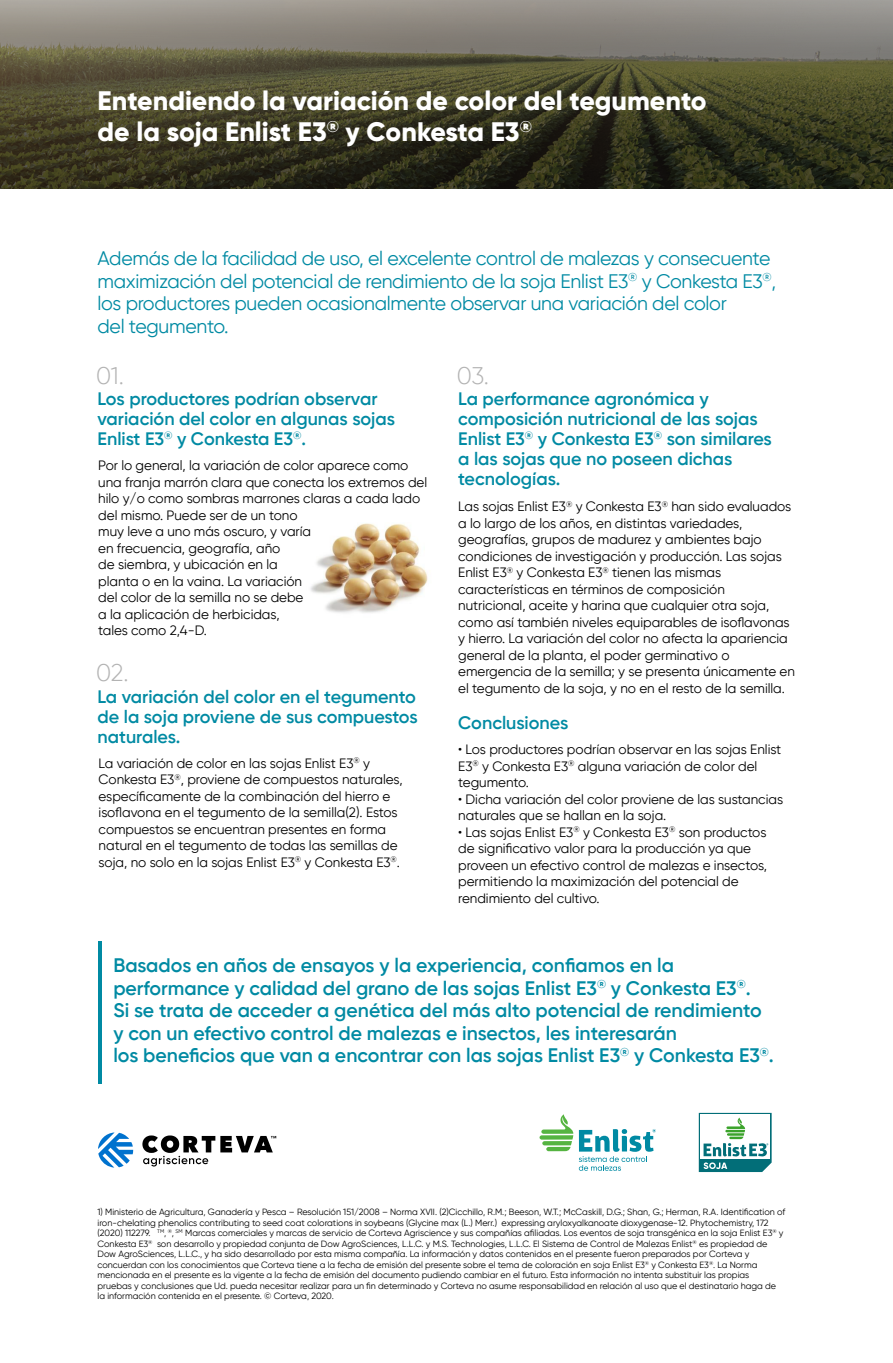
<style>
.page{position:relative;width:893px;height:1363px;background:#fff}
.page>*{position:absolute;margin:0;border:0;box-sizing:border-box;transform-origin:0 0}
.t1{font:800 26.7px/31px "Gilroy";color:#fff}
.t2{font:300 24px "Gilroy";color:#b3b3b3}
.t3{font:600 19.5px/22.5px "Gilroy";color:#008aa3}
.t4{font:19.5px/22.5px "Gilroy";letter-spacing:-.015em;color:#008aa3}
.t5{font:600 18px/19.8px "Gilroy";color:#008aa3}
.t6{font:13.5px/16.5px "Gilroy";color:#000}
.t7{font:9px/10.5px "Gilroy";color:#000}
</style>
<div class="page">
<img style="left:310px;top:523px;width:118px;height:90px">
<svg style="left:0;top:0;width:893px;height:189px;background:#555340"></svg>
<svg style="left:539px;top:1114px;width:34px;height:37px"></svg>
<svg style="left:579px;top:1129px;width:77px;height:42px"></svg>
<svg style="left:98px;top:1132px;width:35px;height:36px"></svg>
<svg style="left:142px;top:1135px;width:134px;height:31px"></svg>
<hr style="left:98px;top:941px;width:3px;height:142px;background:#008aa3">
<svg style="left:699px;top:1113px;width:73px;height:59px"></svg>
<h1 class="t1" style="left:98px;top:85px;width:611px">Entendiendo la variación de color del tegumento de la soja Enlist E3<sup>®</sup> y Conkesta E3<sup>®</sup></h1>
<p class="t4" style="left:98px;top:247px;width:680px">Además de la facilidad de uso, el excelente control de malezas y consecuente maximización del potencial de rendimiento de la soja Enlist E3<sup>®</sup> y Conkesta E3<sup>®</sup>, los productores pueden ocasionalmente observar una variación del color<br>del tegumento.</p>
<h2 class="t2" style="left:96px;top:361px;width:29px">01.</h2>
<h2 class="t2" style="left:457px;top:361px;width:34px">03.</h2>
<h3 class="t5" style="left:98px;top:389px;width:299px">Los productores podrían observar variación del color en algunas sojas<br>Enlist E3<sup>®</sup> y Conkesta E3<sup>®</sup>.</h3>
<p class="t6" style="left:98px;top:457px;width:330px">Por lo general, la variación de color aparece como una franja marrón clara que conecta los extremos del hilo y/o como sombras marrones claras a cada lado del mismo. Puede ser de un tono<br>muy leve a uno más oscuro, y varía<br>en frecuencia, geografía, año<br>de siembra, y ubicación en la<br>planta o en la vaina. La variación<br>del color de la semilla no se debe<br>a la aplicación de herbicidas,<br>tales como 2,4-D.</p>
<h2 class="t2" style="left:96px;top:658px;width:34px">02.</h2>
<h3 class="t5" style="left:98px;top:687px;width:322px;text-align:justify">La variación del color en el tegumento de la soja proviene de sus compuestos naturales.</h3>
<p class="t6" style="left:99px;top:755px;width:305px">La variación de color en las sojas Enlist E3<sup>®</sup> y Conkesta E3<sup>®</sup>, proviene de compuestos naturales, específicamente de la combinación del hierro e isoflavona en el tegumento de la semilla(2). Estos compuestos se encuentran presentes en forma natural en el tegumento de todas las semillas de soja, no solo en la sojas Enlist E3<sup>®</sup> y Conkesta E3<sup>®</sup>.</p>
<h3 class="t5" style="left:458px;top:389px;width:315px">La performance agronómica y composición nutricional de las sojas<br>Enlist E3<sup>®</sup> y Conkesta E3<sup>®</sup> son similares a las sojas que no poseen dichas tecnologías.</h3>
<p class="t6" style="left:458px;top:498px;width:338px">Las sojas Enlist E3<sup>®</sup> y Conkesta E3<sup>®</sup> han sido evaluados a lo largo de los años, en distintas variedades, geografías, grupos de madurez y ambientes bajo condiciones de investigación y producción. Las sojas Enlist E3<sup>®</sup> y Conkesta E3<sup>®</sup> tienen las mismas características en términos de composición nutricional, aceite y harina que cualquier otra soja, como así también niveles equiparables de isoflavonas y hierro. La variación del color no afecta la apariencia general de la planta, el poder germinativo o emergencia de la semilla; y se presenta únicamente en el tegumento de la soja, y no en el resto de la semilla.</p>
<h3 class="t5" style="left:458px;top:712px;width:112px">Conclusiones</h3>
<p class="t6" style="left:458px;top:741px;width:325px">• Los productores podrían observar en las sojas Enlist<br>E3<sup>®</sup> y Conkesta E3<sup>®</sup> alguna variación de color del tegumento.</p>
<p class="t6" style="left:458px;top:791px;width:326px">• Dicha variación del color proviene de las sustancias naturales que se hallan en la soja.</p>
<p class="t6" style="left:458px;top:824px;width:310px">• Las sojas Enlist E3<sup>®</sup> y Conkesta E3<sup>®</sup> son productos de significativo valor para la producción ya que proveen un efectivo control de malezas e insectos, permitiendo la maximización del potencial de rendimiento del cultivo.</p>
<p class="t3" style="left:113px;top:954px;width:662px">Basados en años de ensayos y la experiencia, confiamos en la performance y calidad del grano de las sojas Enlist E3<sup>®</sup> y Conkesta E3<sup>®</sup>.<br>Si se trata de acceder a genética del más alto potencial de rendimiento y con un efectivo control de malezas e insectos, les interesarán<br>los beneficios que van a encontrar con las sojas Enlist E3<sup>®</sup> y Conkesta E3<sup>®</sup>.</p>
<p class="t7" style="left:98px;top:1206px;width:689px">1) Ministerio de Agricultura, Ganadería y Pesca – Resolución 151/2008 – Norma XVII. (2)Cicchillo, R.M.; Beeson, W.T.; McCaskill, D.G.; Shan, G.; Herman, R.A. Identification of iron-chelating phenolics contributing to seed coat colorations in soybeans (Glycine max (L.) Merr.) expressing aryloxyalkanoate dioxygenase-12. Phytochemistry, 172 (2020) 112279. <sup>TM</sup>, <sup>®</sup>, <sup>SM</sup> Marcas comerciales y marcas de servicio de Corteva Agriscience y sus compañías afiliadas. Los eventos de soja transgénica en la soja Enlist E3<sup>®</sup> y Conkesta E3<sup>®</sup> son desarrollo y propiedad conjunta de Dow AgroSciences, L.L.C. y M.S. Technologies, L.L.C. El Sistema de Control de Malezas Enlist<sup>®</sup> es propiedad de Dow AgroSciences, L.L.C., y ha sido desarrollado por esta misma compañía. La información y datos contenidos en el presente fueron preparados por Corteva y concuerdan con los conocimientos que Corteva tiene a la fecha de emisión del presente sobre el tema de coloración en soja Enlist E3<sup>®</sup> y Conkesta E3<sup>®</sup>. La Norma mencionada en el presente es la vigente a la fecha de emisión del documento pudiendo cambiar en el futuro. Esta información no intenta substituir las propias pruebas y conclusiones que Ud. pueda necesitar realizar para un fin determinado y Corteva no asume responsabilidad en relación al uso que el destinatario haga de la información contenida en el presente. © Corteva, 2020.</p>
</div>
